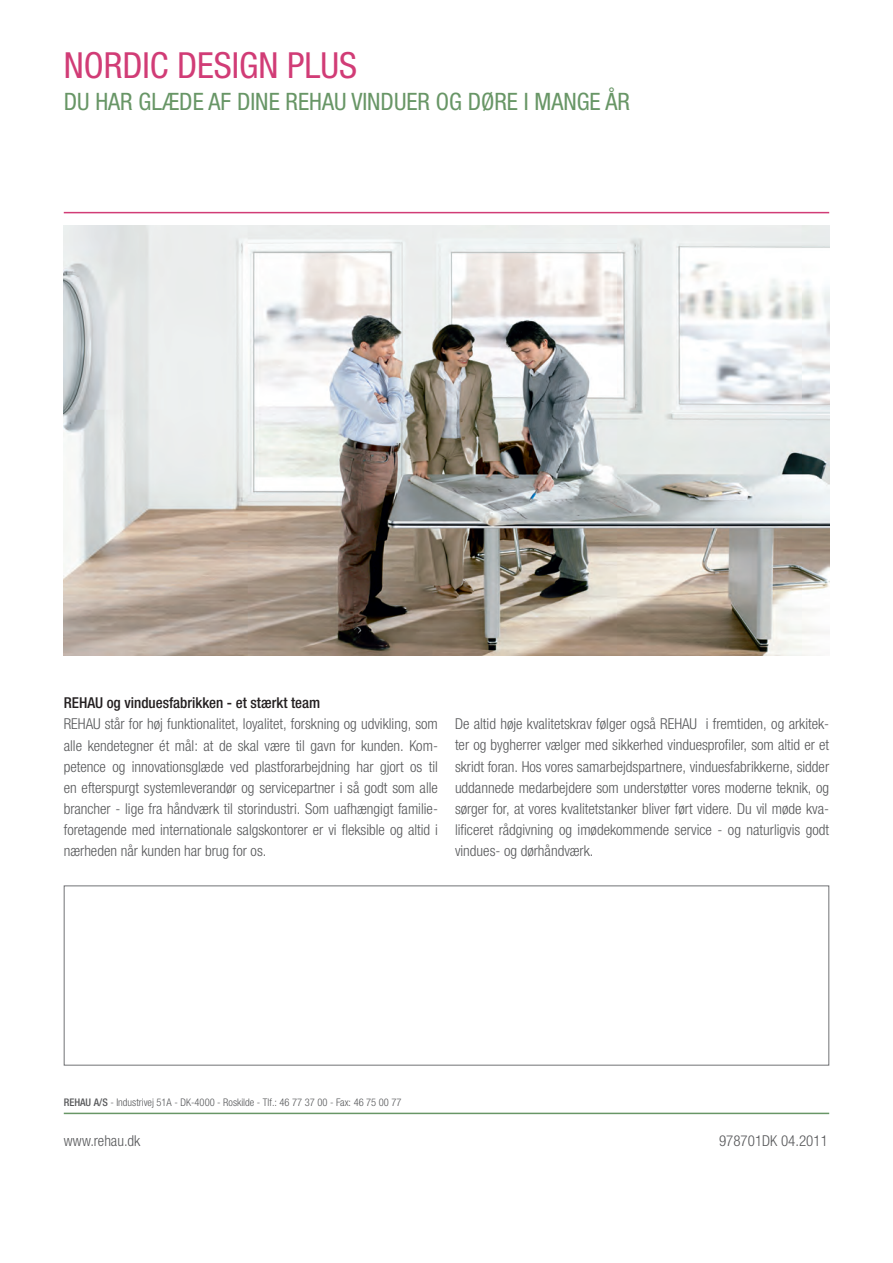
<style>
.page{position:relative;width:893px;height:1263px;background:#fff}
.page>*{position:absolute;margin:0;border:0;box-sizing:border-box;transform-origin:0 0}
.Headline_rot{font:condensed 36px "Helvetica Neue LTW1 G";color:#d13c76}
.Subline_grün{font:condensed 24px "Helvetica Neue LTW1 G";color:#689666}
.Fließtext_Hervorhebu{font:300 condensed 15px/21px "Helvetica Neue LTW1 G";color:#57585a;text-align:justify}
.Fließtext_Hervorhebu-2{font:500 condensed 15px "Helvetica Neue LTW1 G";color:#231f20}
.RE_Fließtext_Tabelle{font:300 condensed 10.5px "Helvetica Neue LTW1 G";color:#57585a}
.s1{font-weight:500}
</style>
<div class="page">
<hr style="left:64px;top:1113px;width:765px;height:1px;background:#689666">
<hr style="left:64px;top:212px;width:765px;height:1px;background:#d13c76">
<img style="left:64px;top:225px;width:765px;height:431px">
<div style="left:64px;top:885px;width:765px;height:180px;border:1px solid #717275"></div>
<p class="Headline_rot" style="left:64px;top:44px;width:295px">NORDIC DESIGN PLUS</p>
<p class="Subline_grün" style="left:64px;top:87px;width:568px">DU HAR GLÆDE AF DINE REHAU VINDUER OG DØRE I MANGE ÅR</p>
<p class="Fließtext_Hervorhebu-2" style="left:64px;top:694px;width:258px">REHAU og vinduesfabrikken - et stærkt team</p>
<p class="Fließtext_Hervorhebu" style="left:64px;top:714px;width:376px">REHAU står for høj funktionalitet, loyalitet, forskning og udvikling, som alle kendetegner ét mål: at de skal være til gavn for kunden. Kom&shy;petence og innovationsglæde ved plastforarbejdning har gjort os til en efterspurgt systemleverandør og servicepartner i så godt som alle brancher - lige fra håndværk til storindustri. Som uafhængigt familie&shy;foretagende med internationale salgskontorer er vi fleksible og altid i nærheden når kunden har brug for os.</p>
<p class="Fließtext_Hervorhebu" style="left:455px;top:714px;width:376px">De altid høje kvalitetskrav følger også REHAU i fremtiden, og arkitek&shy;ter og bygherrer vælger med sikkerhed vinduesprofiler, som altid er et skridt foran. Hos vores samarbejdspartnere, vinduesfabrikkerne, sidder uddannede medarbejdere som understøtter vores moderne teknik, og sørger for, at vores kvalitetstanker bliver ført videre. Du vil møde kva&shy;lificeret rådgivning og imødekommende service - og naturligvis godt vindues- og dørhåndværk.</p>
<p class="RE_Fließtext_Tabelle" style="left:64px;top:1096px;width:339px"><span class="s1">REHAU A/S</span> - Industrivej 51A - DK-4000 - Roskilde - Tlf.: 46 77 37 00 - Fax: 46 75 00 77</p>
<p class="Fließtext_Hervorhebu" style="left:64px;top:1130px;width:78px">www.rehau.dk</p>
<p class="Fließtext_Hervorhebu" style="left:719px;top:1130px;width:110px">978701DK 04.2011</p>
</div>
